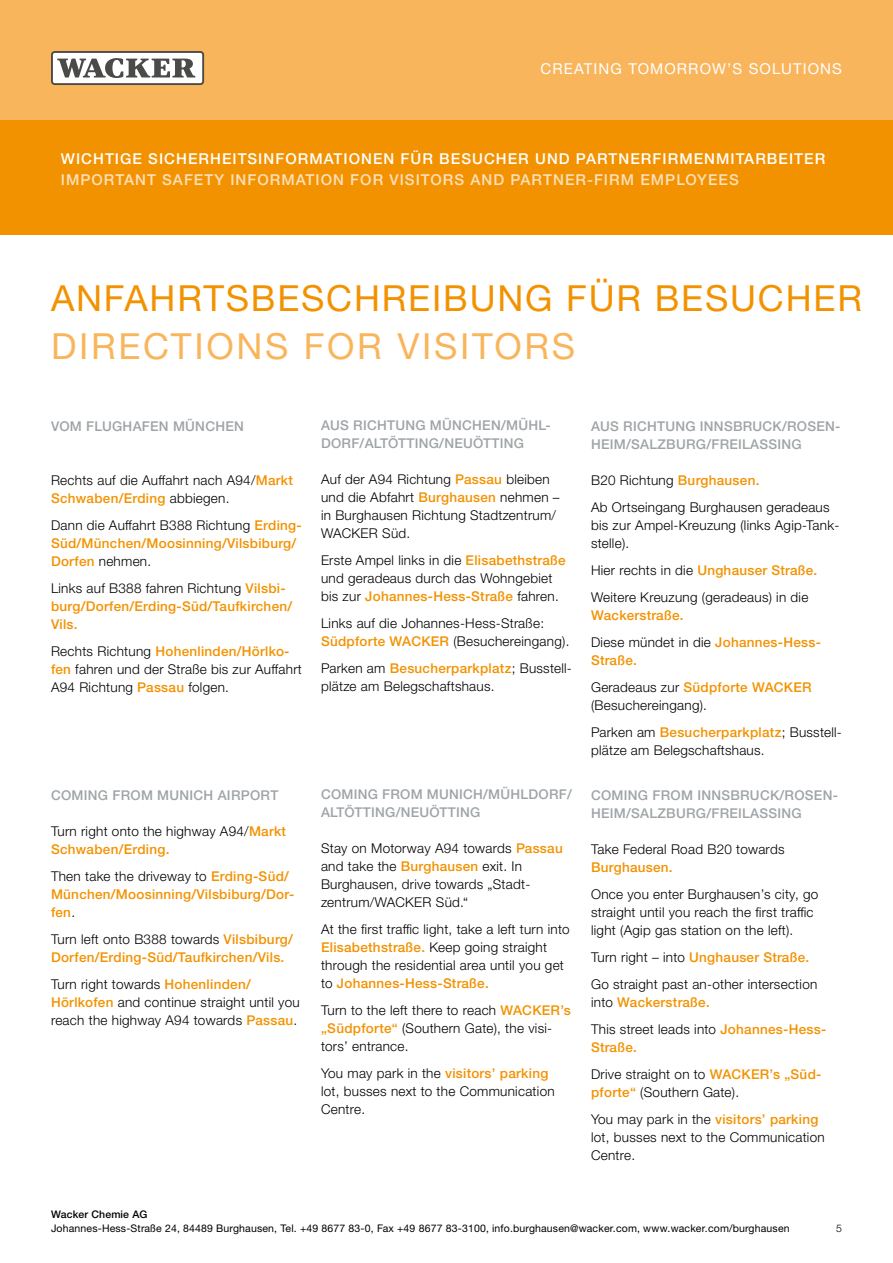
<style>
.page{position:relative;width:893px;height:1263px;background:#fff}
.page>*{position:absolute;margin:0;border:0;box-sizing:border-box;transform-origin:0 0}
.t1{font:36px "Neue Helveticafor WACKER 55";letter-spacing:.05em;color:#f39200}
.t2{font:36px "Neue Helveticafor WACKER 55";letter-spacing:.075em;color:#f9b55c}
.t3{font:15px "Neue Helveticafor WACKER 65";letter-spacing:.07em;color:#fff}
.t4{font:15px "Neue Helveticafor WACKER 65";letter-spacing:.07em;color:#fee0bc}
.t5{font:15px "Neue Helveticafor WACKER 55";letter-spacing:.075em;color:#fff}
.t6{font:13.5px/18px "Neue Helveticafor WACKER 45";letter-spacing:.02em;color:#000}
.t7{font:13.5px/18px "Neue Helveticafor WACKER 65";letter-spacing:.02em;color:#f39200}
.t8{font:13.5px/18px "Neue Helveticafor WACKER 65";letter-spacing:.02em;color:#9fa4a7}
.t9{font:10.5px "Neue Helveticafor WACKER 55";letter-spacing:.015em;color:#000}
.t10{font:10.5px "Neue Helveticafor WACKER 65";letter-spacing:.015em;color:#000}
.t11{font:10.5px "Neue Helveticafor WACKER 45";color:#000}
.s1{font-family:"Neue Helveticafor WACKER 65";color:#f39200}
.s2{font-family:"Neue Helveticafor WACKER 45";color:#000}
</style>
<div class="page">
<div style="left:0;top:0;width:893px;height:234px;background:#f9b55c"></div>
<div style="left:0;top:120px;width:893px;height:114px;background:#f39200"></div>
<svg style="left:51px;top:51px;width:153px;height:34px"></svg>
<div style="left:53px;top:53px;width:149px;height:30px;background:#fff;border-radius:2px"></div>
<svg style="left:57px;top:58px;width:138px;height:20px"></svg>
<p class="t5" style="left:541px;top:59px;width:303px">CREATING TOMORROW’S SOLUTIONS</p>
<p class="t3" style="left:61px;top:150px;width:766px">WICHTIGE SICHERHEITSINFORMATIONEN FÜR BESUCHER UND PARTNERFIRMENMITARBEITER</p>
<p class="t4" style="left:61px;top:171px;width:679px">IMPORTANT SAFETY INFORMATION FOR VISITORS AND PARTNER-FIRM EMPLOYEES</p>
<h1 class="t1" style="left:51px;top:276px;width:812px">ANFAHRTSBESCHREIBUNG FÜR BESUCHER</h1>
<h1 class="t2" style="left:51px;top:324px;width:526px">DIRECTIONS FOR VISITORS</h1>
<p class="t8" style="left:51px;top:417px;width:194px">VOM FLUGHAFEN MÜNCHEN</p>
<p class="t6" style="left:51px;top:471px;width:243px">Rechts auf die Auffahrt nach A94/<span class="s1">Markt</span></p>
<p class="t7" style="left:51px;top:489px;width:180px">Schwaben/Erding <span class="s2">abbiegen.</span></p>
<p class="t6" style="left:51px;top:516px;width:252px">Dann die Auffahrt B388 Richtung <span class="s1">Erding-</span></p>
<p class="t7" style="left:51px;top:534px;width:247px">Süd/München/Moosinning/Vilsbiburg/</p>
<p class="t6" style="left:51px;top:547px;width:236px;line-height:27px"><span class="s1">Dorfen</span> nehmen.<br>Links auf B388 fahren Richtung <span class="s1">Vilsbi-</span></p>
<p class="t7" style="left:51px;top:597px;width:243px">burg/Dorfen/Erding-Süd/Taufkirchen/<br>Vils.</p>
<p class="t7" style="left:51px;top:642px;width:240px"><span class="s2">Rechts Richtung</span> Hohenlinden/Hörlko-</p>
<p class="t6" style="left:51px;top:660px;width:252px"><span class="s1">fen</span> fahren und der Straße bis zur Auffahrt<br>A94 Richtung <span class="s1">Passau</span> folgen.</p>
<p class="t8" style="left:51px;top:786px;width:229px">COMING FROM MUNICH AIRPORT</p>
<p class="t6" style="left:51px;top:822px;width:237px">Turn right onto the highway A94/<span class="s1">Markt</span></p>
<p class="t7" style="left:51px;top:840px;width:120px">Schwaben/Erding.</p>
<p class="t6" style="left:51px;top:867px;width:239px">Then take the driveway to <span class="s1">Erding-Süd/</span></p>
<p class="t7" style="left:51px;top:885px;width:245px">München/Moosinning/Vilsbiburg/Dor&shy;fen<span class="s2">.</span></p>
<p class="t6" style="left:51px;top:930px;width:243px">Turn left onto B388 towards <span class="s1">Vilsbiburg/</span></p>
<p class="t7" style="left:51px;top:948px;width:235px">Dorfen/Erding-Süd/Taufkirchen/Vils.</p>
<p class="t6" style="left:51px;top:975px;width:250px">Turn right towards <span class="s1">Hohenlinden/<br>Hörlkofen</span> and continue straight until you reach the highway A94 towards <span class="s1">Passau</span>.</p>
<p class="t8" style="left:321px;top:417px;width:231px">AUS RICHTUNG MÜNCHEN/MÜHL-<br>DORF/ALTÖTTING/NEUÖTTING</p>
<p class="t6" style="left:321px;top:471px;width:240px">Auf der A94 Richtung <span class="s1">Passau</span> bleiben und die Abfahrt <span class="s1">Burghausen</span> nehmen – in Burghausen Richtung Stadtzentrum/<br>WACKER Süd.</p>
<p class="t6" style="left:321px;top:552px;width:246px">Erste Ampel links in die <span class="s1">Elisabethstraße </span>und geradeaus durch das Wohngebiet</p>
<p class="t7" style="left:321px;top:588px;width:239px"><span class="s2">bis zur</span> Johannes-Hess-Straße <span class="s2">fahren.</span></p>
<p class="t6" style="left:321px;top:615px;width:250px">Links auf die Johannes-Hess-Straße:<br><span class="s1">Südpforte WACKER</span> (Besuchereingang).</p>
<p class="t6" style="left:321px;top:660px;width:252px">Parken am <span class="s1">Besucherparkplatz</span>; Busstell&shy;plätze am Belegschaftshaus.</p>
<p class="t8" style="left:321px;top:786px;width:252px">COMING FROM MUNICH/MÜHLDORF/<br>ALTÖTTING/NEUÖTTING</p>
<p class="t6" style="left:321px;top:839px;width:243px">Stay on Motorway A94 towards <span class="s1">Passau </span>and take the <span class="s1">Burghausen</span> exit. In<br>Burghausen, drive towards „Stadt&shy;zentrum/WACKER Süd.“</p>
<p class="t6" style="left:321px;top:920px;width:250px">At the first traffic light, take a left turn into<br><span class="s1">Elisabethstraße.</span> Keep going straight through the residential area until you get</p>
<p class="t7" style="left:321px;top:975px;width:169px"><span class="s2">to</span> Johannes-Hess-Straße.</p>
<p class="t6" style="left:321px;top:1001px;width:251px">Turn to the left there to reach <span class="s1">WACKER’s „Südpforte“</span> (Southern Gate), the visi&shy;tors’ entrance.</p>
<p class="t7" style="left:321px;top:1065px;width:229px"><span class="s2">You may park in the</span> visitors’ parking</p>
<p class="t6" style="left:321px;top:1082px;width:235px">lot, busses next to the Communication<br>Centre.</p>
<p class="t8" style="left:591px;top:417px;width:251px">AUS RICHTUNG INNSBRUCK/ROSEN-<br>HEIM/SALZBURG/FREILASSING</p>
<p class="t6" style="left:591px;top:466px;width:240px;line-height:27px">B20 Richtung <span class="s1">Burghausen.<br></span>Ab Ortseingang Burghausen geradeaus</p>
<p class="t6" style="left:591px;top:516px;width:250px">bis zur Ampel-Kreuzung (links Agip-Tank&shy;stelle).</p>
<p class="t7" style="left:591px;top:561px;width:228px"><span class="s2">Hier rechts in die</span> Unghauser Straße.</p>
<p class="t6" style="left:591px;top:588px;width:219px">Weitere Kreuzung (geradeaus) in die</p>
<p class="t7" style="left:591px;top:606px;width:94px">Wackerstraße.</p>
<p class="t6" style="left:591px;top:633px;width:231px">Diese mündet in die <span class="s1">Johannes-Hess-</span></p>
<p class="t7" style="left:591px;top:646px;width:222px;line-height:27px">Straße.<br><span class="s2">Geradeaus zur</span> Südpforte WACKER</p>
<p class="t6" style="left:591px;top:691px;width:252px;line-height:27px">(Besuchereingang).<br>Parken am <span class="s1">Besucherparkplatz</span>; Busstell-</p>
<p class="t6" style="left:591px;top:741px;width:175px">plätze am Belegschaftshaus.</p>
<p class="t8" style="left:591px;top:786px;width:248px">COMING FROM INNSBRUCK/ROSEN-<br>HEIM/SALZBURG/FREILASSING</p>
<p class="t6" style="left:591px;top:840px;width:195px">Take Federal Road B20 towards</p>
<p class="t7" style="left:591px;top:858px;width:83px">Burghausen.</p>
<p class="t6" style="left:591px;top:885px;width:229px">Once you enter Burghausen’s city, go straight until you reach the first traffic light (Agip gas station on the left).</p>
<p class="t7" style="left:591px;top:948px;width:220px"><span class="s2">Turn right – into</span> Unghauser Straße.</p>
<p class="t6" style="left:591px;top:975px;width:228px">Go straight past an-other intersection</p>
<p class="t7" style="left:591px;top:993px;width:120px"><span class="s2">into</span> Wackerstraße.</p>
<p class="t6" style="left:591px;top:1020px;width:237px">This street leads into <span class="s1">Johannes-Hess-</span></p>
<p class="t7" style="left:591px;top:1038px;width:47px">Straße.</p>
<p class="t6" style="left:591px;top:1065px;width:231px">Drive straight on to <span class="s1">WACKER’s „Süd&shy;pforte“</span> (Southern Gate).</p>
<p class="t7" style="left:591px;top:1110px;width:229px"><span class="s2">You may park in the</span> visitors’ parking</p>
<p class="t6" style="left:591px;top:1128px;width:235px">lot, busses next to the Communication<br>Centre.</p>
<p class="t10" style="left:51px;top:1208px;width:98px">Wacker Chemie AG</p>
<p class="t9" style="left:51px;top:1221px;width:740px">Johannes-Hess-Straße 24, 84489 Burghausen, Tel. +49 8677 83-0, Fax +49 8677 83-3100, info.burghausen@wacker.com, www.wacker.com/burghausen</p>
<p class="t11" style="left:836px;top:1221px;width:7px">5</p>
</div>
